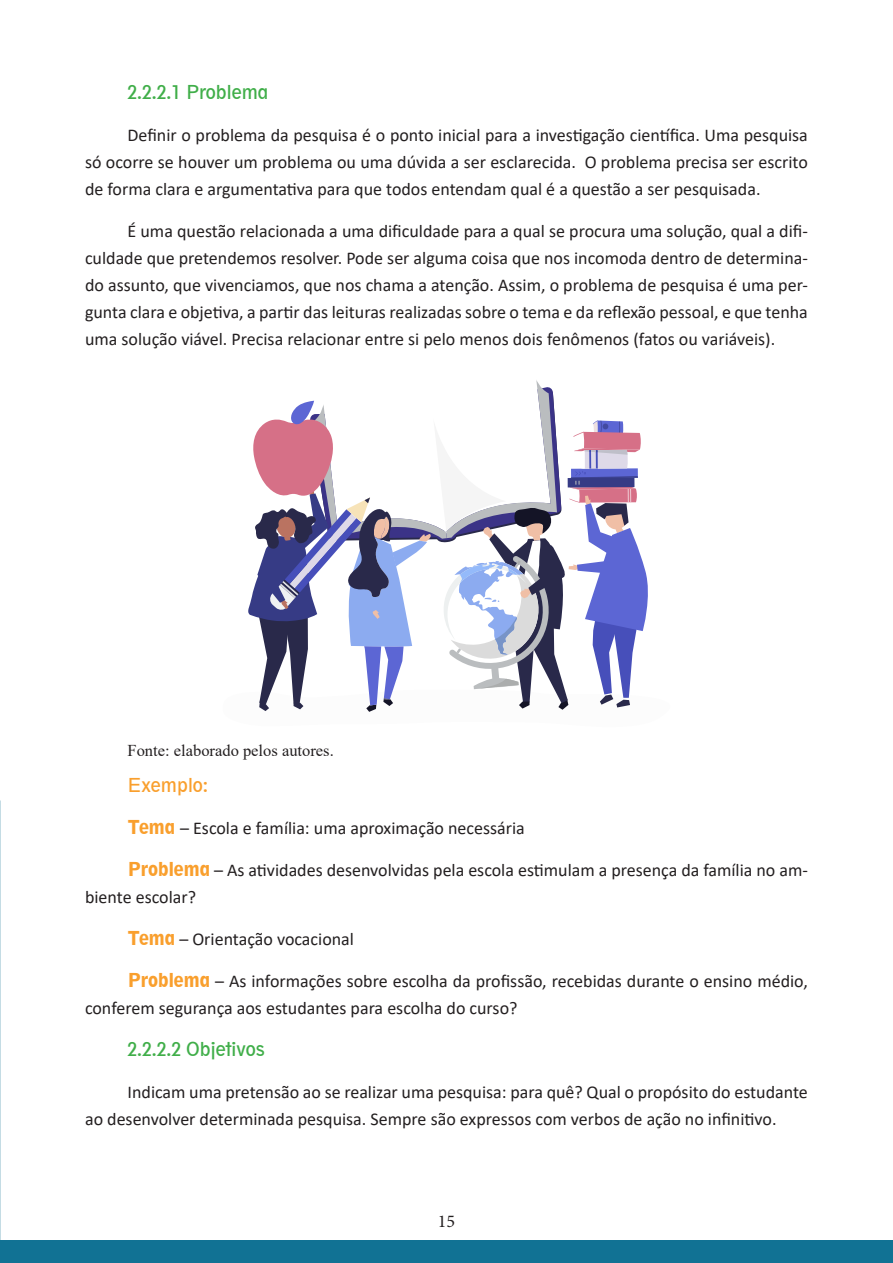
<style>
.page{position:relative;width:893px;height:1263px;background:#fff}
.page>*{position:absolute;margin:0;border:0;box-sizing:border-box;transform-origin:0 0}
.t1{font:18px/27px "Calibri";color:#231f20}
.t2{font:condensed 18px "Geometric 212 BT";color:#40ae49}
.T6{font:condensed 18px "Geometric 212 BT";color:#f99f2d}
.None-2{font:18px "Minion Pro";color:#231f20}
.t3{font:16.5px "Times New Roman";color:#231f20}
.s1{font-family:"Geometric 212 BT";font-weight:800;font-stretch:condensed;color:#f99f2d}
</style>
<div class="page">
<div style="left:0;top:1241px;width:893px;height:22px;background:#117294"></div>
<svg style="left:248px;top:380px;width:400px;height:332px"></svg>
<p class="t2" style="left:128px;top:81px;width:142px">2.2.2.1 Problema</p>
<p class="t1" style="left:85px;top:121px;width:724px;text-align:justify;text-indent:43px">Definir o problema da pesquisa é o ponto inicial para a investigação científica. Uma pesquisa só ocorre se houver um problema ou uma dúvida a ser esclarecida. O problema precisa ser escrito de forma clara e argumentativa para que todos entendam qual é a questão a ser pesquisada.</p>
<p class="t1" style="left:85px;top:217px;width:724px;text-align:justify;text-indent:43px">É uma questão relacionada a uma dificuldade para a qual se procura uma solução, qual a difi&shy;culdade que pretendemos resolver. Pode ser alguma coisa que nos incomoda dentro de determina&shy;do assunto, que vivenciamos, que nos chama a atenção. Assim, o problema de pesquisa é uma per&shy;gunta clara e objetiva, a partir das leituras realizadas sobre o tema e da reflexão pessoal, e que tenha uma solução viável. Precisa relacionar entre si pelo menos dois fenômenos (fatos ou variáveis).</p>
<p class="t3" style="left:128px;top:739px;width:208px">Fonte: elaborado pelos autores.</p>
<p class="T6" style="left:128px;top:774px;width:82px">Exemplo:</p>
<p class="t1" style="left:128px;top:814px;width:399px"><span class="s1">Tema</span> – Escola e família: uma aproximação necessária</p>
<p class="t1" style="left:85px;top:856px;width:724px;text-indent:43px"><span class="s1">Problema</span> – As atividades desenvolvidas pela escola estimulam a presença da família no am&shy;biente escolar?</p>
<p class="t1" style="left:128px;top:925px;width:228px"><span class="s1">Tema</span> – Orientação vocacional</p>
<p class="t1" style="left:85px;top:967px;width:724px;text-indent:43px"><span class="s1">Problema</span> – As informações sobre escolha da profissão, recebidas durante o ensino médio, conferem segurança aos estudantes para escolha do curso?</p>
<p class="t2" style="left:128px;top:1038px;width:139px">2.2.2.2 Objetivos</p>
<p class="t1" style="left:85px;top:1078px;width:724px;text-indent:43px">Indicam uma pretensão ao se realizar uma pesquisa: para quê? Qual o propósito do estudante ao desenvolver determinada pesquisa. Sempre são expressos com verbos de ação no infinitivo.</p>
<p class="None-2" style="left:438px;top:1209px;width:19px">15</p>
</div>
